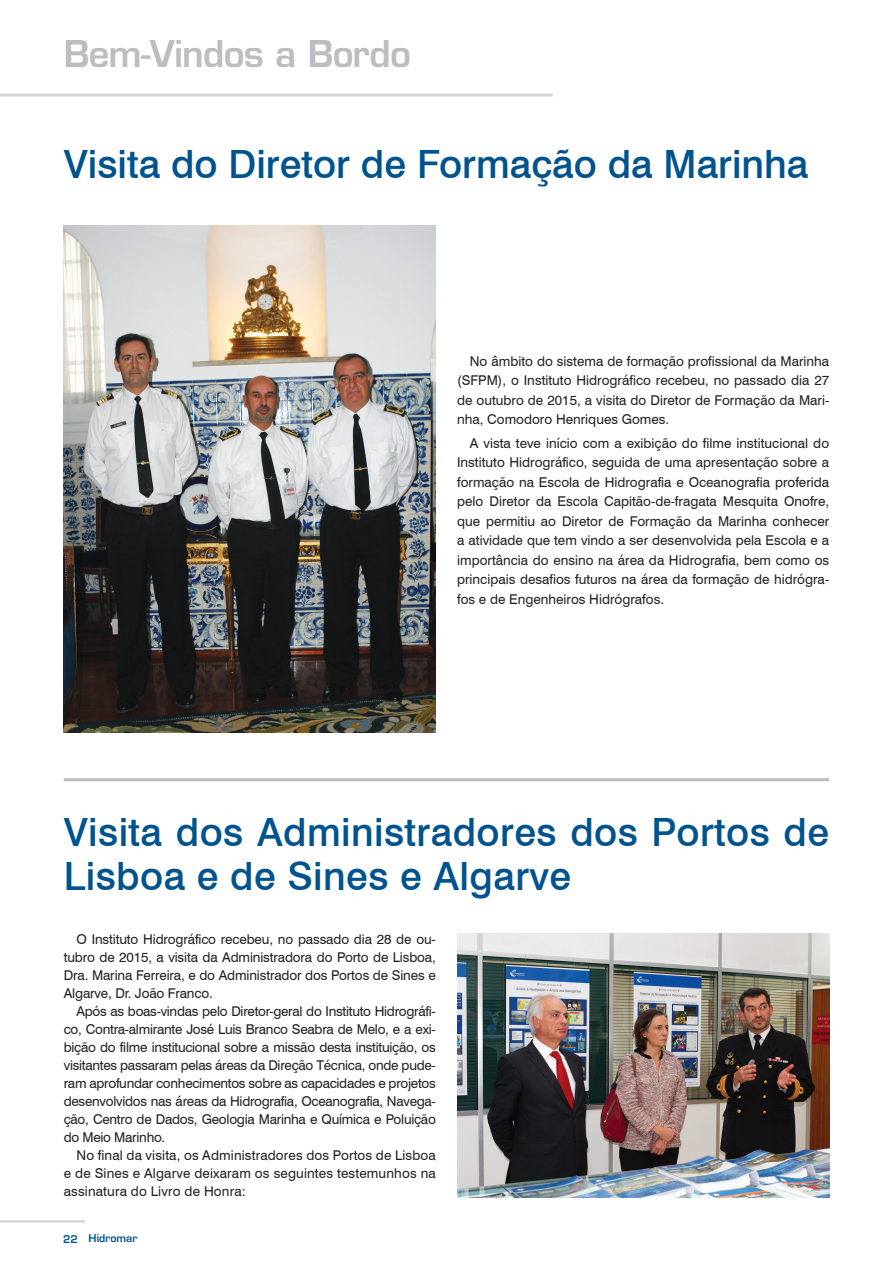
<style>
.page{position:relative;width:893px;height:1263px;background:#fff}
.page>*{position:absolute;margin:0;border:0;box-sizing:border-box;transform-origin:0 0}
.texto{font:500 39px/43.5px "Swiss 721 BT";letter-spacing:.01em;color:#01538e}
.t1{font:600 36px "Eurostile LT Std";letter-spacing:-.02em;color:#bcbdc0}
.t2{font:13.5px/18px "Swiss 721 BT";color:#231f20;text-align:justify}
.t3{font:600 10.5px "Eurostile LT Std";color:#01538e}
</style>
<div class="page">
<hr style="left:0;top:1220px;width:85px;height:2px;background:#231f20">
<img style="left:64px;top:225px;width:372px;height:507px">
<hr style="left:0;top:94px;width:553px;height:3px;background:#231f20">
<hr style="left:64px;top:778px;width:765px;height:3px;background:#231f20">
<img style="left:457px;top:933px;width:372px;height:264px">
<p class="t1" style="left:64px;top:32px;width:349px">Bem-Vindos a Bordo</p>
<p class="texto" style="left:64px;top:143px;width:746px">Visita do Diretor de Formação da Marinha</p>
<p class="t2" style="left:457px;top:351px;width:374px;line-height:19.5px;text-indent:13px">No âmbito do sistema de formação profissional da Marinha (SFPM), o Instituto Hidrográfico recebeu, no passado dia 27 de outubro de 2015, a visita do Diretor de Formação da Mari&shy;nha, Comodoro Henriques Gomes.</p>
<p class="t2" style="left:457px;top:433px;width:374px;line-height:19.5px;text-indent:13px">A vista teve início com a exibição do filme institucional do Instituto Hidrográfico, seguida de uma apresentação sobre a formação na Escola de Hidrografia e Oceanografia proferida pelo Diretor da Escola Capitão-de-fragata Mesquita Onofre, que permitiu ao Diretor de Formação da Marinha conhecer a atividade que tem vindo a ser desenvolvida pela Escola e a importância do ensino na área da Hidrografia, bem como os principais desafios futuros na área da formação de hidrógra&shy;fos e de Engenheiros Hidrógrafos.</p>
<p class="texto" style="left:64px;top:810px;width:767px">Visita dos Administradores dos Portos de<br>Lisboa e de Sines e Algarve</p>
<p class="t2" style="left:64px;top:930px;width:374px;text-indent:13px">O Instituto Hidrográfico recebeu, no passado dia 28 de ou&shy;tubro de 2015, a visita da Administradora do Porto de Lisboa, Dra. Marina Ferreira, e do Administrador dos Portos de Sines e Algarve, Dr. João Franco.</p>
<p class="t2" style="left:64px;top:1002px;width:374px;text-indent:13px">Após as boas-vindas pelo Diretor-geral do Instituto Hidrográfi&shy;co, Contra-almirante José Luis Branco Seabra de Melo, e a exi&shy;bição do filme institucional sobre a missão desta instituição, os visitantes passaram pelas áreas da Direção Técnica, onde pude&shy;ram aprofundar conhecimentos sobre as capacidades e projetos desenvolvidos nas áreas da Hidrografia, Oceanografia, Navega&shy;ção, Centro de Dados, Geologia Marinha e Química e Poluição do Meio Marinho.</p>
<p class="t2" style="left:64px;top:1146px;width:374px;text-indent:13px">No final da visita, os Administradores dos Portos de Lisboa e de Sines e Algarve deixaram os seguintes testemunhos na assinatura do Livro de Honra:</p>
<p class="t3" style="left:63px;top:1232px;width:76px">22 Hidromar</p>
</div>
